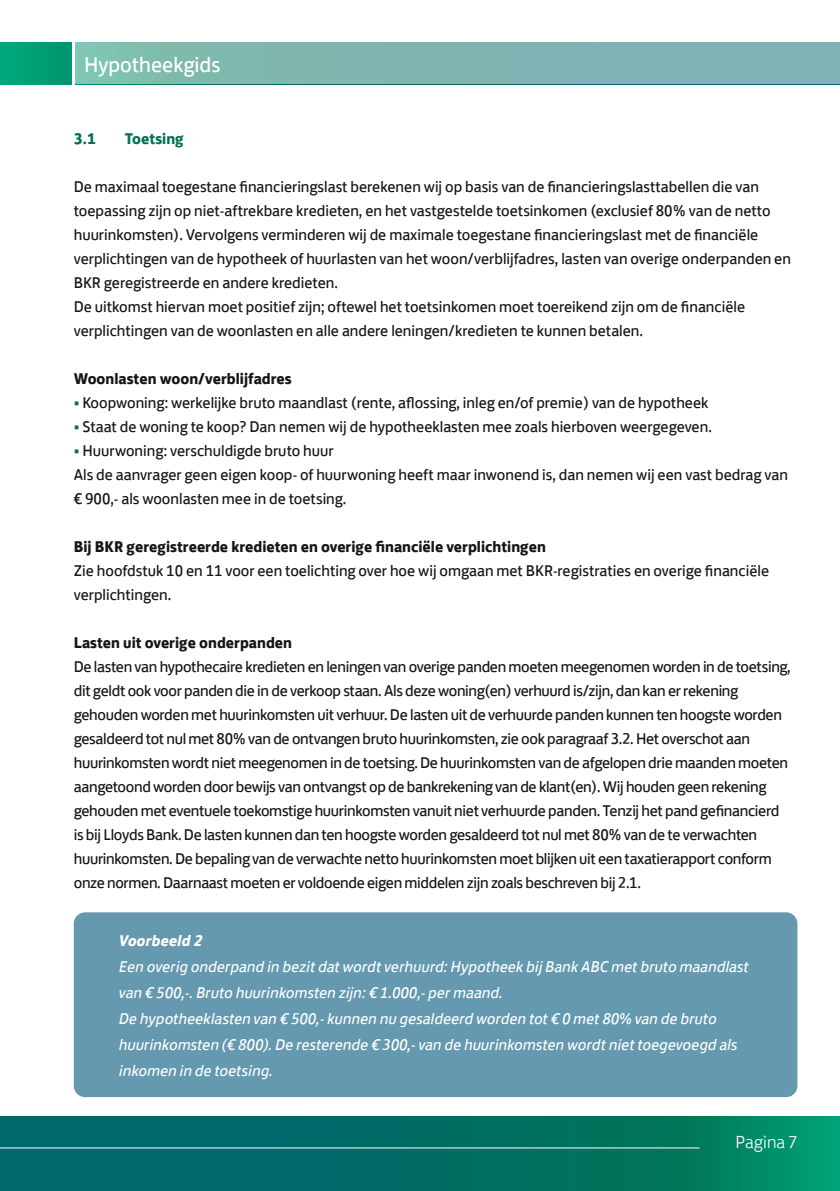
<style>
.page{position:relative;width:840px;height:1191px;background:#fff}
.page>*{position:absolute;margin:0;border:0;box-sizing:border-box;transform-origin:0 0}
.t1{font:22px "Lloyds Bank Jack";color:#fff}
.t2{font:300 18px "Lloyds Bank Jack";color:#fff}
.BODY{font:16px/24px "Lloyds Bank Jack";letter-spacing:-.015em;color:#151616}
.BODY-2{font:italic 16px/26px "Lloyds Bank Jack";color:#fff}
.BODY-3{font:700 16px "Lloyds Bank Jack";color:#151616}
.TK{font:700 16px "Lloyds Bank Jack";color:#007255}
.BODY-4{font:italic 700 16px "Lloyds Bank Jack";color:#fff}
.s1{color:#007255}
</style>
<div class="page">
<svg style="left:0;top:1116px;width:839px;height:75px;background:#017266"></svg>
<hr style="left:0;top:1147px;width:699px;height:1px;background:#fff">
<div style="left:0;top:43px;width:839px;height:41px;background:#009f74"></div>
<div style="left:74px;top:43px;width:765px;height:41px;background:linear-gradient(to right,#7fbdac,#7fafb6)"></div>
<hr style="left:73px;top:42px;width:2px;height:42px;background:#fff">
<div style="left:74px;top:912px;width:723px;height:185px;background:#6499b0;border-radius:11px"></div>
<h1 class="t1" style="left:84px;top:46px;width:138px">Hypotheekgids</h1>
<p class="TK" style="left:74px;top:125px;width:24px">3.1</p>
<p class="TK" style="left:125px;top:125px;width:60px">Toetsing</p>
<p class="BODY" style="left:74px;top:173px;width:718px">De maximaal toegestane financieringslast berekenen wij op basis van de financieringslasttabellen die van toepassing zijn op niet-aftrekbare kredieten, en het vastgestelde toetsinkomen (exclusief 80% van de netto huurinkomsten). Vervolgens verminderen wij de maximale toegestane financieringslast met de financiële verplichtingen van de hypotheek of huurlasten van het woon/verblijfadres, lasten van overige onderpanden en BKR geregistreerde en andere kredieten.</p>
<p class="BODY" style="left:74px;top:293px;width:672px">De uitkomst hiervan moet positief zijn; oftewel het toetsinkomen moet toereikend zijn om de financiële verplichtingen van de woonlasten en alle andere leningen/kredieten te kunnen betalen.</p>
<p class="BODY-3" style="left:74px;top:365px;width:219px">Woonlasten woon/verblijfadres</p>
<p class="BODY" style="left:74px;top:389px;width:636px"><span class="s1">•</span> Koopwoning: werkelijke bruto maandlast (rente, aflossing, inleg en/of premie) van de hypotheek</p>
<p class="BODY" style="left:74px;top:413px;width:639px"><span class="s1">•</span> Staat de woning te koop? Dan nemen wij de hypotheeklasten mee zoals hierboven weergegeven.</p>
<p class="BODY" style="left:74px;top:437px;width:261px"><span class="s1">•</span> Huurwoning: verschuldigde bruto huur</p>
<p class="BODY" style="left:74px;top:461px;width:715px">Als de aanvrager geen eigen koop- of huurwoning heeft maar inwonend is, dan nemen wij een vast bedrag van € 900,- als woonlasten mee in de toetsing.</p>
<p class="BODY-3" style="left:74px;top:533px;width:473px">Bij BKR geregistreerde kredieten en overige financiële verplichtingen</p>
<p class="BODY" style="left:74px;top:557px;width:696px">Zie hoofdstuk 10 en 11 voor een toelichting over hoe wij omgaan met BKR-registraties en overige financiële verplichtingen.</p>
<p class="BODY-3" style="left:74px;top:629px;width:220px">Lasten uit overige onderpanden</p>
<p class="BODY" style="left:74px;top:653px;width:718px">De lasten van hypothecaire kredieten en leningen van overige panden moeten meegenomen worden in de toetsing, dit geldt ook voor panden die in de verkoop staan. Als deze woning(en) verhuurd is/zijn, dan kan er rekening gehouden worden met huurinkomsten uit verhuur. De lasten uit de verhuurde panden kunnen ten hoogste worden gesaldeerd tot nul met 80% van de ontvangen bruto huurinkomsten, zie ook paragraaf 3.2. Het overschot aan huurinkomsten wordt niet meegenomen in de toetsing. De huurinkomsten van de afgelopen drie maanden moeten aangetoond worden door bewijs van ontvangst op de bankrekening van de klant(en). Wij houden geen rekening gehouden met eventuele toekomstige huurinkomsten vanuit niet verhuurde panden. Tenzij het pand gefinancierd is bij Lloyds Bank. De lasten kunnen dan ten hoogste worden gesaldeerd tot nul met 80% van de te verwachten huurinkomsten. De bepaling van de verwachte netto huurinkomsten moet blijken uit een taxatierapport conform onze normen. Daarnaast moeten er voldoende eigen middelen zijn zoals beschreven bij 2.1.</p>
<p class="BODY-4" style="left:119px;top:927px;width:85px">Voorbeeld 2</p>
<p class="BODY-2" style="left:119px;top:952px;width:631px">Een overig onderpand in bezit dat wordt verhuurd: Hypotheek bij Bank ABC met bruto maandlast van € 500,-. Bruto huurinkomsten zijn: € 1.000,- per maand.</p>
<p class="BODY-2" style="left:119px;top:1004px;width:620px">De hypotheeklasten van € 500,- kunnen nu gesaldeerd worden tot € 0 met 80% van de bruto huurinkomsten (€ 800). De resterende € 300,- van de huurinkomsten wordt niet toegevoegd als inkomen in de toetsing.</p>
<p class="t2" style="left:735px;top:1127px;width:63px">Pagina 7</p>
</div>
